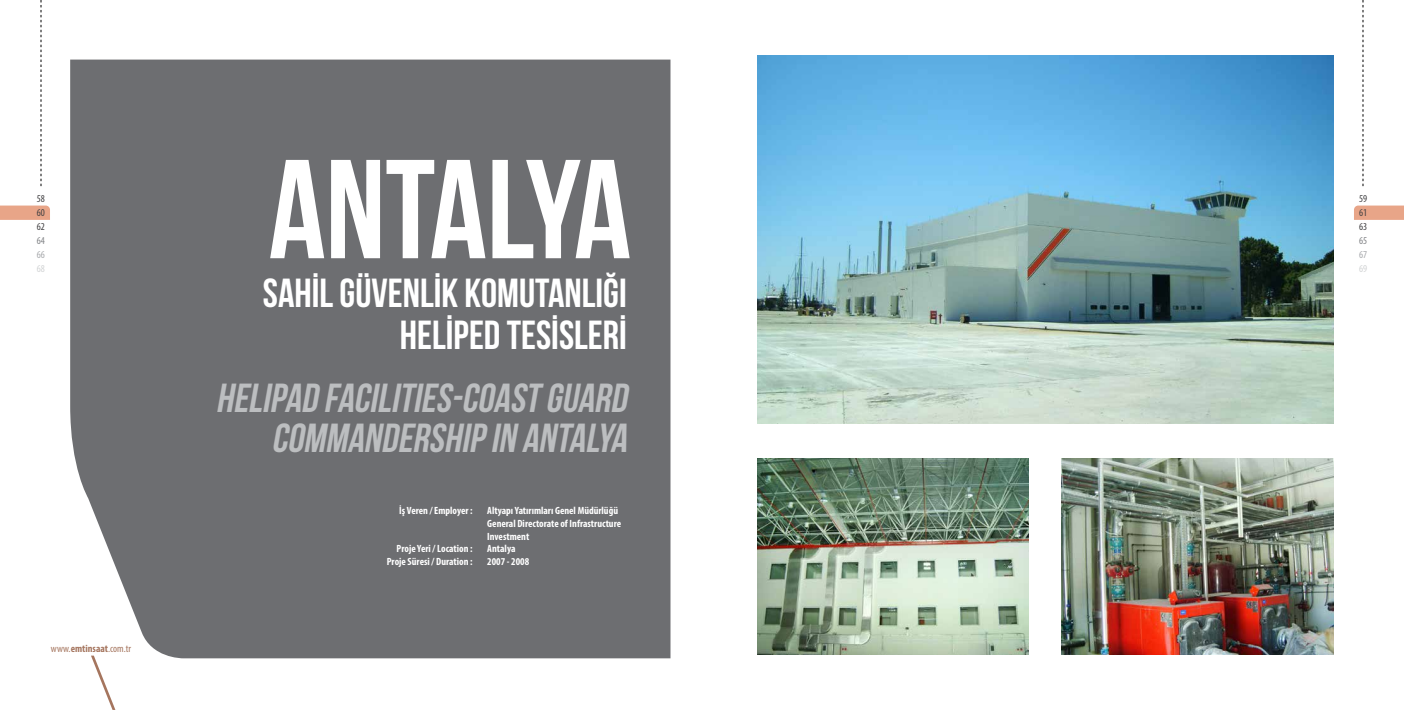
<style>
.page{position:relative;width:1404px;height:710px;background:#fff}
.page>*{position:absolute;margin:0;border:0;box-sizing:border-box;transform-origin:0 0}
.t1{font:700 140.35px "Bebas Neue";letter-spacing:-.02em;color:#fff}
.t2{font:italic 700 40.51px/39.4px "Bebas Neue";color:#bcbec0;text-align:right}
.t3{font:700 40.51px/42px "Bebas Neue";color:#fff;text-align:right}
.t4{font:700 condensed 10.5px/12.6px "Myriad Pro";color:#fff;text-align:right}
.t5{font:condensed 10.5px "Myriad Pro";color:#a5755e}
.t6{font:condensed 10.5px/14px "Myriad Pro";color:#414042;text-align:justify}
.t7{font:condensed 10.5px "Myriad Pro";color:#808285}
.t8{font:condensed 10.5px "Myriad Pro";color:#a7a9ac}
.t9{font:condensed 10.5px "Myriad Pro";color:#d1d3d4}
.s1{font-weight:700}
</style>
<div class="page">
<svg style="left:1354px;top:205px;width:50px;height:15px"></svg>
<svg style="left:1363px;top:0;width:1px;height:186px"></svg>
<svg style="left:0;top:205px;width:50px;height:15px"></svg>
<svg style="left:41px;top:0;width:1px;height:186px"></svg>
<div style="left:70px;top:60px;width:600px;height:598px;background:#6d6e71"></div>
<svg style="left:91px;top:655px;width:24px;height:54px"></svg>
<img style="left:757px;top:55px;width:576px;height:368px">
<img style="left:757px;top:458px;width:271px;height:196px">
<img style="left:1062px;top:458px;width:271px;height:196px">
<p class="t6" style="left:37px;top:191px;width:10px">58<br>60<br>62</p>
<p class="t7" style="left:37px;top:234px;width:10px">64</p>
<p class="t8" style="left:37px;top:248px;width:10px">66</p>
<p class="t9" style="left:37px;top:262px;width:10px">68</p>
<p class="t5" style="left:51px;top:642px;width:82px">www.<span class="s1">emtinsaat</span>.com.tr</p>
<h1 class="t1" style="left:269px;top:133px;width:364px">ANTALYA</h1>
<h2 class="t3" style="left:263px;top:271px;width:365px">SAHİL GÜVENLİK KOMUTANLIĞI<br>HELİPED TESİSLERİ</h2>
<h2 class="t2" style="left:216px;top:378px;width:420px">HELIPAD FACILITIES-COAST GUARD<br>COMMANDERSHIP IN ANTALYA</h2>
<p class="t4" style="left:399px;top:504px;width:75px">İş Veren / Employer :</p>
<p class="t4" style="left:387px;top:542px;width:87px">Proje Yeri / Location :<br>Proje Süresi / Duration :</p>
<p class="t4" style="left:487px;top:504px;width:135px;text-align:left">Altyapı Yatırımları Genel Müdürlüğü<br>General Directorate of Infrastructure<br>Investment<br>Antalya<br>2007 - 2008</p>
<p class="t6" style="left:1359px;top:191px;width:10px">59<br>61<br>63</p>
<p class="t7" style="left:1359px;top:234px;width:10px">65</p>
<p class="t8" style="left:1359px;top:248px;width:10px">67</p>
<p class="t9" style="left:1359px;top:262px;width:10px">69</p>
</div>
